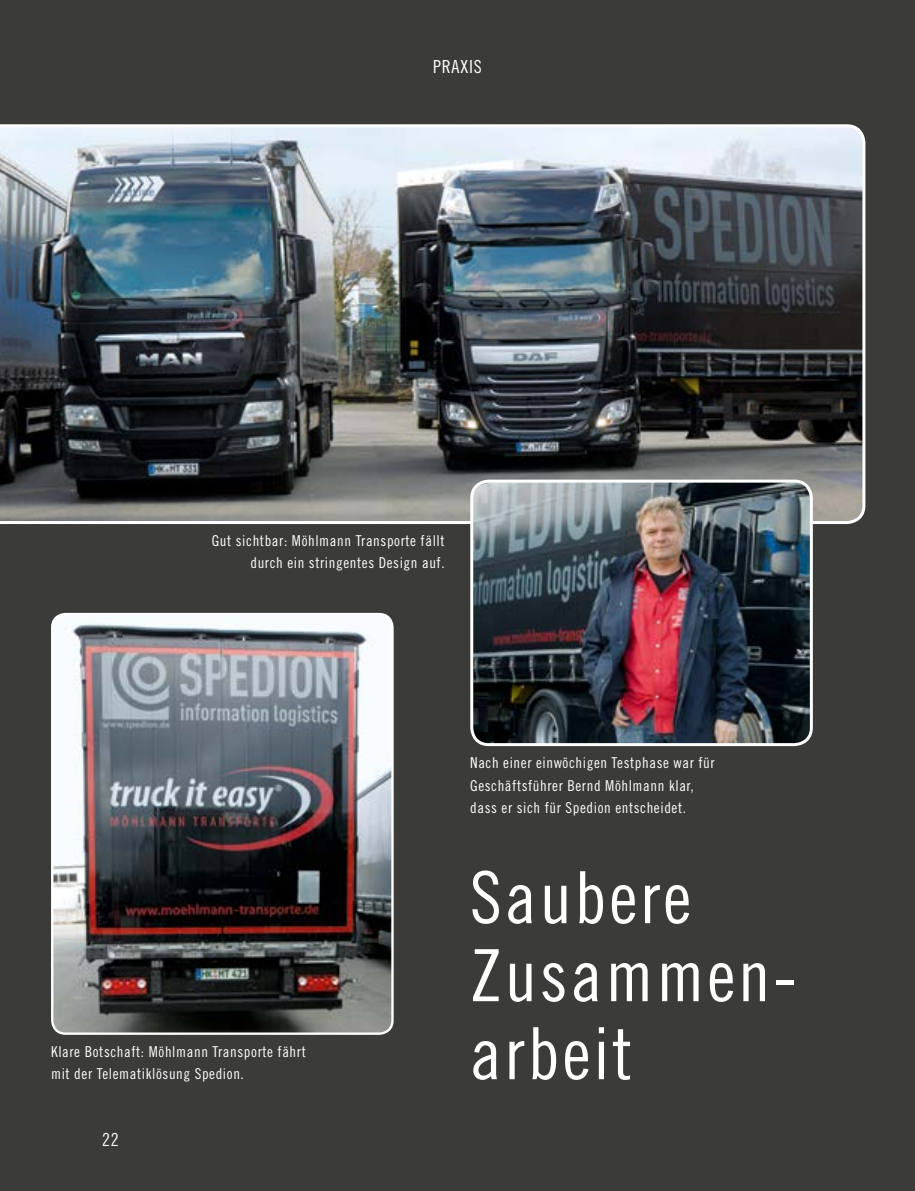
<style>
.page{position:relative;width:915px;height:1191px;background:#fff}
.page>*{position:absolute;margin:0;border:0;box-sizing:border-box;transform-origin:0 0}
.t1{font:72px/78px "Trade Gothic LT Std Cn 18";letter-spacing:.04em;color:#fff}
.t2{font:18px "Trade Gothic LT Std Cn 18";letter-spacing:.04em;color:#fff}
.t3{font:15px/22.2px "Trade Gothic LT Std Cn 18";letter-spacing:.04em;color:#fff}
</style>
<div class="page">
<div style="left:0;top:0;width:914px;height:1191px;background:#3b3b3a"></div>
<img style="left:0;top:124px;width:865px;height:400px">
<img style="left:471px;top:481px;width:340px;height:263px">
<div style="left:470px;top:479px;width:342px;height:267px;border:3px solid #fff;border-radius:17px"></div>
<img style="left:52px;top:614px;width:340px;height:419px">
<div style="left:51px;top:613px;width:342px;height:421px;border:2px solid #fff;border-radius:13px"></div>
<p class="t2" style="left:433px;top:56px;width:50px">PRAXIS</p>
<p class="t3" style="left:212px;top:529px;width:234px;text-align:right">Gut sichtbar: Möhlmann Transporte fällt durch ein stringentes Design auf.</p>
<p class="t3" style="left:51px;top:1040px;width:256px">Klare Botschaft: Möhlmann Transporte fährt mit der Telematiklösung Spedion.</p>
<p class="t2" style="left:102px;top:1128px;width:18px">22</p>
<p class="t3" style="left:470px;top:751px;width:246px">Nach einer einwöchigen Testphase war für<br>Geschäftsführer Bernd Möhlmann klar, dass er sich für Spedion entscheidet.</p>
<h1 class="t1" style="left:469px;top:857px;width:328px">Saubere<br>Zusammen&shy;arbeit</h1>
</div>
